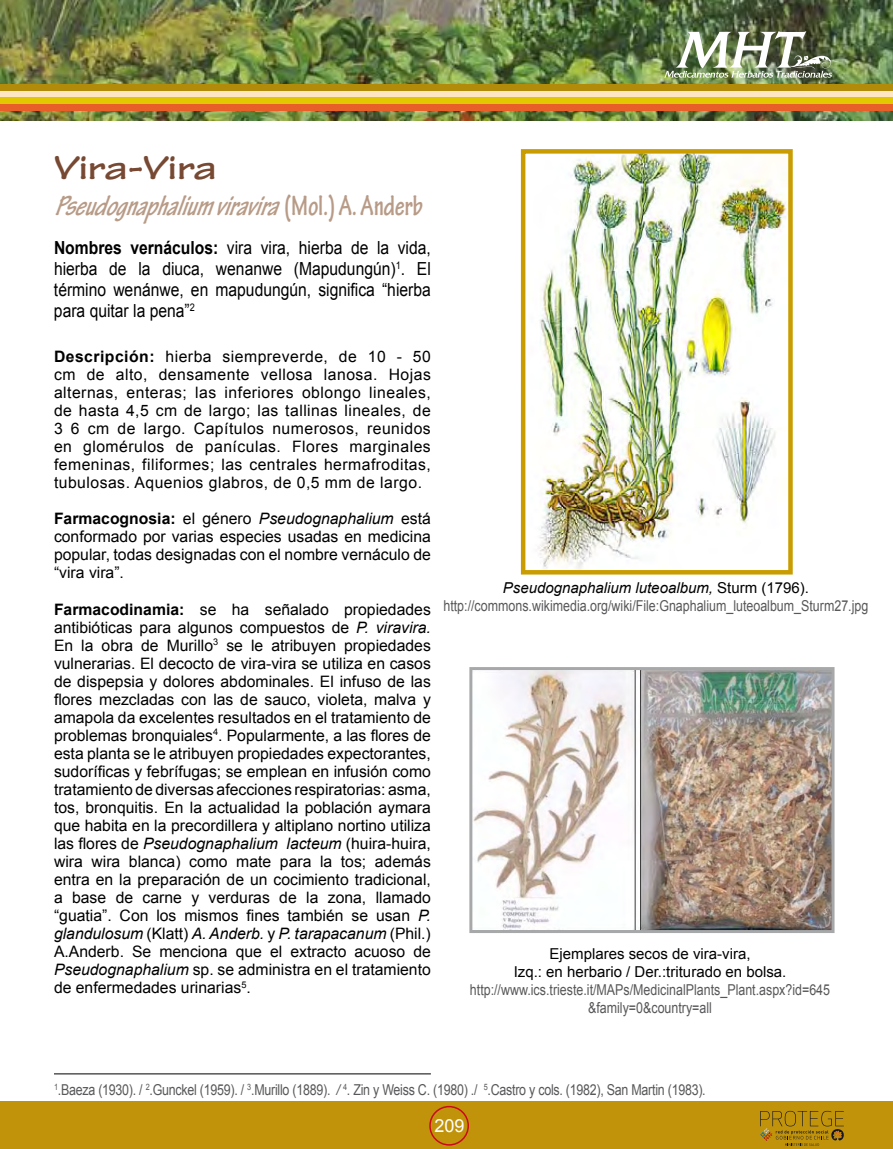
<style>
.page{position:relative;width:893px;height:1149px;background:#fff}
.page>*{position:absolute;margin:0;border:0;box-sizing:border-box;transform-origin:0 0}
.t1{font:700 expanded 36px "Tekton Pro";letter-spacing:-.02em;color:#774933}
.t2{font:italic 700 condensed 30px "Tekton Pro";color:#b89b87;scale:.9 1}
.t3{font:18px/21px "Arial";color:#000;text-align:justify;scale:.87 1}
.t4{font:18px "Arial";color:#fff}
.t5{font:15.75px/18px "Arial";color:#000;text-align:justify}
.t6{font:15px/18px "Arial";color:#58585a;text-align:center;scale:.83 1}
.t7{font:15px "Arial";letter-spacing:-.02em;color:#58585a;scale:.83 1}
.t8{font:15px/18px "Arial";color:#000;text-align:center}
.s1{font-style:normal}
.s2{font-weight:700}
.s3{font-style:italic}
.s4{font-style:italic;color:#000}
.s5{color:#000}
</style>
<div class="page">
<img style="left:0;top:0;width:893px;height:120px">
<div style="left:0;top:1100px;width:893px;height:48px;background:#c0930b"></div>
<img style="left:664px;top:31px;width:175px;height:47px">
<svg style="left:760px;top:1110px;width:84px;height:35px"></svg>
<div style="left:0;top:91px;width:893px;height:6px;background:#fee6c3"></div>
<div style="left:0;top:97px;width:893px;height:7px;background:#e1c800"></div>
<div style="left:0;top:104px;width:893px;height:7px;background:#e95f2a"></div>
<div style="left:0;top:84px;width:893px;height:7px;background:#b28b0a"></div>
<div style="left:429px;top:1105px;width:40px;height:40px;border:2px solid #cd071e;border-radius:50%"></div>
<img style="left:538px;top:154px;width:250px;height:415px">
<div style="left:521px;top:149px;width:272px;height:425px;border:4px solid #c99d01"></div>
<hr style="left:54px;top:1073px;width:377px;height:1px;background:#000">
<img style="left:473px;top:671px;width:357px;height:257px">
<div style="left:469px;top:667px;width:365px;height:265px;border:3px solid #a7a8aa"></div>
<h1 class="t1" style="left:54px;top:146px;width:165px">Vira-Vira</h1>
<h2 class="t2" style="left:54px;top:188px;width:412px">Pseudognaphaliumviravira<span class="s1">( M o l . ) A . A n d e r b</span></h2>
<p class="t3" style="left:54px;top:237px;width:435px"><span class="s2">Nombres vernáculos:</span> vira vira, hierba de la vida, hierba de la diuca, wenanwe (Mapudungún)<sup>1</sup>. El término wenánwe, en mapudungún, significa “hierba para quitar la pena”<sup>2</sup></p>
<p class="t5" style="left:54px;top:348px;width:378px"><span class="s2">Descripción:</span> hierba siempreverde, de 10 - 50 cm de alto, densamente vellosa lanosa. Hojas alternas, enteras; las inferiores oblongo lineales, de hasta 4,5 cm de largo; las tallinas lineales, de 3 6 cm de largo. Capítulos numerosos, reunidos en glomérulos de panículas. Flores marginales femeninas, filiformes; las centrales hermafroditas, tubulosas. Aquenios glabros, de 0,5 mm de largo.</p>
<p class="t5" style="left:54px;top:510px;width:378px"><span class="s2">Farmacognosia:</span> el género <span class="s3">Pseudognaphalium</span> está conformado por varias especies usadas en medicina popular, todas designadas con el nombre vernáculo de “vira vira”.</p>
<p class="t5" style="left:54px;top:600px;width:378px"><span class="s2">Farmacodinamia:</span> se ha señalado propiedades antibióticas para algunos compuestos de <span class="s3">P. viravira.<br></span>En la obra de Murillo<sup>3</sup> se le atribuyen propiedades vulnerarias. El decocto de vira-vira se utiliza en casos de dispepsia y dolores abdominales. El infuso de las flores mezcladas con las de sauco, violeta, malva y amapola da excelentes resultados en el tratamiento de problemas bronquiales<sup>4</sup>. Popularmente, a las flores de esta planta se le atribuyen propiedades expectorantes, sudoríficas y febrífugas; se emplean en infusión como tratamiento de diversas afecciones respiratorias: asma, tos, bronquitis. En la actualidad la población aymara que habita en la precordillera y altiplano nortino utiliza las flores de <span class="s3">Pseudognaphalium lacteum</span> (huira-huira, wira wira blanca) como mate para la tos; además entra en la preparación de un cocimiento tradicional, a base de carne y verduras de la zona, llamado “guatia”. Con los mismos fines también se usan <span class="s3">P. glandulosum</span> (Klatt) <span class="s3">A. Anderb.</span> y <span class="s3">P. tarapacanum</span> (Phil.)<br>A.Anderb. Se menciona que el extracto acuoso de <span class="s3">Pseudognaphalium</span> sp. se administra en el tratamiento de enfermedades urinarias<sup>5</sup>.</p>
<p class="t6" style="left:443px;top:578px;width:513px"><span class="s4">Pseudognaphalium luteoalbum,</span> <span class="s5">Sturm (1796). </span>http://commons.wikimedia.org/wiki/File:Gnaphalium_luteoalbum_Sturm27.jpg</p>
<p class="t8" style="left:514px;top:944px;width:274px">Ejemplares secos de vira-vira,<br>Izq.: en herbario / Der.:triturado en bolsa.</p>
<p class="t6" style="left:470px;top:980px;width:435px">http://www.ics.trieste.it/MAPs/MedicinalPlants_Plant.aspx?id=645 &amp;family=0&amp;country=all</p>
<p class="t7" style="left:54px;top:1079px;width:787px"><sup>1</sup>.Baeza (1930). / <sup>2</sup>.Gunckel (1959). / <sup>3</sup>.Murillo (1889). <span class="s3">/</span> <sup>4</sup>. Zin y Weiss C. (1980) ./ <sup>5</sup>.Castro y cols. (1982), San Martin (1983).</p>
<p class="t4" style="left:434px;top:1113px;width:32px">209</p>
</div>
